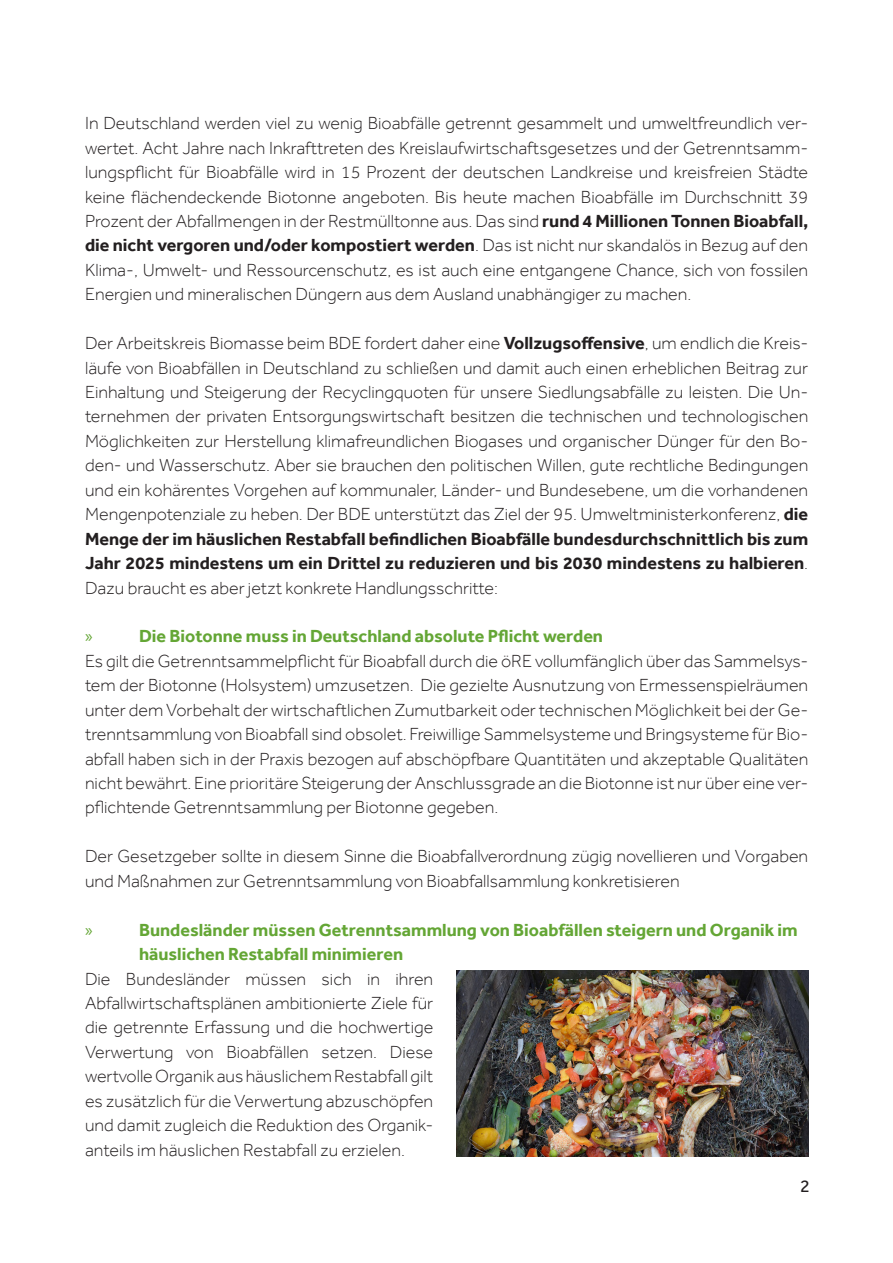
<style>
.page{position:relative;width:893px;height:1263px;background:#fff}
.page>*{position:absolute;margin:0;border:0;box-sizing:border-box;transform-origin:0 0}
.t1{font:300 18px/24.5px "Effra";color:#231f20;text-align:justify}
.t2{font:700 18px/24.5px "Effra";color:#64a635}
.t3{font:18px "Myriad Pro";color:#64a635}
.t4{font:18px "Effra";color:#231f20}
.s1{font-weight:700}
</style>
<div class="page">
<img style="left:456px;top:971px;width:352px;height:186px">
<p class="t1" style="left:85px;top:111px;width:725px">In Deutschland werden viel zu wenig Bioabfälle getrennt gesammelt und umweltfreundlich ver&shy;wertet. Acht Jahre nach Inkrafttreten des Kreislaufwirtschaftsgesetzes und der Getrenntsamm&shy;lungspflicht für Bioabfälle wird in 15 Prozent der deutschen Landkreise und kreisfreien Städte keine flächendeckende Biotonne angeboten. Bis heute machen Bioabfälle im Durchschnitt 39<br>Prozent der Abfallmengen in der Restmülltonne aus. Das sind <span class="s1">rund 4 Millionen Tonnen Bioabfall, die nicht vergoren und/oder kompostiert werden</span>. Das ist nicht nur skandalös in Bezug auf den Klima-, Umwelt- und Ressourcenschutz, es ist auch eine entgangene Chance, sich von fossilen Energien und mineralischen Düngern aus dem Ausland unabhängiger zu machen.</p>
<p class="t1" style="left:85px;top:331px;width:725px">Der Arbeitskreis Biomasse beim BDE fordert daher eine <span class="s1">Vollzugsoffensive</span>, um endlich die Kreis&shy;läufe von Bioabfällen in Deutschland zu schließen und damit auch einen erheblichen Beitrag zur Einhaltung und Steigerung der Recyclingquoten für unsere Siedlungsabfälle zu leisten. Die Un&shy;ternehmen der privaten Entsorgungswirtschaft besitzen die technischen und technologischen Möglichkeiten zur Herstellung klimafreundlichen Biogases und organischer Dünger für den Bo&shy;den- und Wasserschutz. Aber sie brauchen den politischen Willen, gute rechtliche Bedingungen und ein kohärentes Vorgehen auf kommunaler, Länder- und Bundesebene, um die vorhandenen Mengenpotenziale zu heben. Der BDE unterstützt das Ziel der 95. Umweltministerkonferenz, <span class="s1">die Menge der im häuslichen Restabfall befindlichen Bioabfälle bundesdurchschnittlich bis zum Jahr 2025 mindestens um ein Drittel zu reduzieren und bis 2030 mindestens zu halbieren</span>.<br>Dazu braucht es aber jetzt konkrete Handlungsschritte:</p>
<p class="t3" style="left:85px;top:625px;width:9px">»</p>
<p class="t2" style="left:139px;top:624px;width:466px">Die Biotonne muss in Deutschland absolute Pflicht werden</p>
<p class="t1" style="left:85px;top:648px;width:725px">Es gilt die Getrenntsammelpflicht für Bioabfall durch die öRE vollumfänglich über das Sammelsys&shy;tem der Biotonne (Holsystem) umzusetzen. Die gezielte Ausnutzung von Ermessenspielräumen unter dem Vorbehalt der wirtschaftlichen Zumutbarkeit oder technischen Möglichkeit bei der Ge&shy;trenntsammlung von Bioabfall sind obsolet. Freiwillige Sammelsysteme und Bringsysteme für Bio&shy;abfall haben sich in der Praxis bezogen auf abschöpfbare Quantitäten und akzeptable Qualitäten nicht bewährt. Eine prioritäre Steigerung der Anschlussgrade an die Biotonne ist nur über eine ver&shy;pflichtende Getrenntsammlung per Biotonne gegeben.</p>
<p class="t1" style="left:85px;top:844px;width:725px">Der Gesetzgeber sollte in diesem Sinne die Bioabfallverordnung zügig novellieren und Vorgaben und Maßnahmen zur Getrenntsammlung von Bioabfallsammlung konkretisieren</p>
<p class="t3" style="left:85px;top:918px;width:9px">»</p>
<p class="t2" style="left:139px;top:917px;width:660px">Bundesländer müssen Getrenntsammlung von Bioabfällen steigern und Organik im häuslichen Restabfall minimieren</p>
<p class="t1" style="left:85px;top:966px;width:350px">Die Bundesländer müssen sich in ihren Abfallwirtschaftsplänen ambitionierte Ziele für die getrennte Erfassung und die hochwertige Verwertung von Bioabfällen setzen. Diese wertvolle Organik aus häuslichem Restabfall gilt es zusätzlich für die Verwertung abzuschöpfen und damit zugleich die Reduktion des Organik&shy;anteils im häuslichen Restabfall zu erzielen.</p>
<p class="t4" style="left:800px;top:1176px;width:11px">2</p>
</div>
